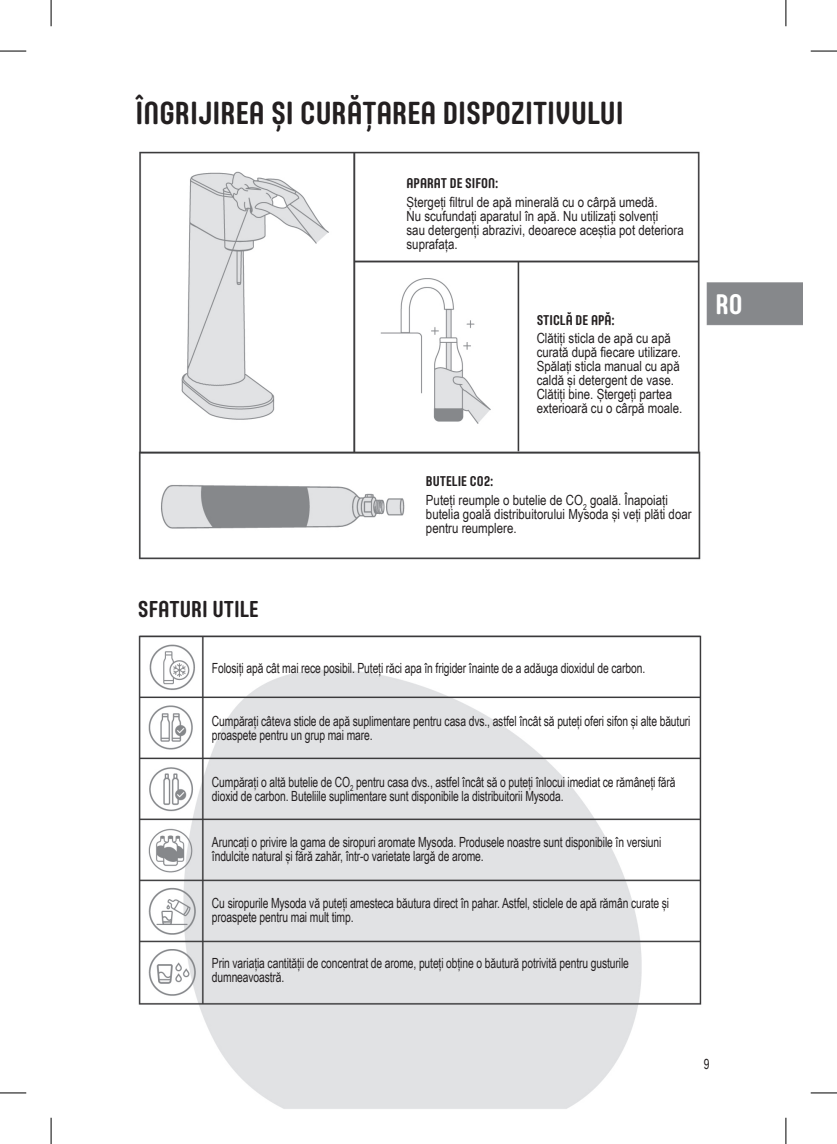
<style>
.page{position:relative;width:837px;height:1144px;background:#fff}
.page>*{position:absolute;margin:0;border:0;box-sizing:border-box;transform-origin:0 0}
.t1{font:700 condensed 31.5px "Core Mellow";color:#231f20}
.t2{font:700 condensed 28px "Core Mellow";color:#fff}
.t3{font:700 condensed 22.75px "Core Mellow";color:#231f20}
.t4{font:14px/14px "Arial Narrow";letter-spacing:-.01em;color:#231f20;scale:.9 1}
.t5{font:14px/14px "Arial Narrow";letter-spacing:-.01em;color:#231f20}
.t6{font:700 condensed 14px "Core Mellow";color:#231f20}
</style>
<div class="page">
<img style="left:138px;top:151px;width:664px;height:958px">
<div style="left:703px;top:1059px;width:82px;height:24px;background:#fff"></div>
<svg style="left:0;top:51px;width:26px;height:1px"></svg>
<svg style="left:810px;top:51px;width:26px;height:1px"></svg>
<svg style="left:0;top:1092px;width:26px;height:1px"></svg>
<svg style="left:810px;top:1092px;width:26px;height:1px"></svg>
<svg style="left:51px;top:0;width:1px;height:26px"></svg>
<svg style="left:51px;top:1118px;width:1px;height:26px"></svg>
<svg style="left:785px;top:0;width:1px;height:26px"></svg>
<svg style="left:785px;top:1118px;width:1px;height:26px"></svg>
<h1 class="t1" style="left:135px;top:89px;width:489px">ÎNGRIJIREA ȘI CURĂȚAREA DISPOZITIVULUI</h1>
<p class="t6" style="left:406px;top:172px;width:93px">APARAT DE SIFON:</p>
<p class="t5" style="left:406px;top:194px;width:278px">Ștergeți filtrul de apă minerală cu o cârpă umedă.<br>Nu scufundați aparatul în apă. Nu utilizați solvenți<br>sau detergenți abrazivi, deoarece aceștia pot deteriora suprafața.</p>
<p class="t6" style="left:536px;top:309px;width:80px">STICLĂ DE APĂ:</p>
<p class="t5" style="left:536px;top:331px;width:147px">Clătiți sticla de apă cu apă curată după fiecare utilizare.<br>Spălați sticla manual cu apă caldă și detergent de vase.<br>Clătiți bine. Ștergeți partea exterioară cu o cârpă moale.</p>
<p class="t6" style="left:426px;top:470px;width:69px">BUTELIE CO2:</p>
<p class="t5" style="left:426px;top:492px;width:267px">Puteți reumple o butelie de CO<sub>2</sub> goală. Înapoiați butelia goală distribuitorului Mysoda și veți plăti doar pentru reumplere.</p>
<h2 class="t2" style="left:715px;top:283px;width:29px">RO</h2>
<h3 class="t3" style="left:138px;top:592px;width:122px">SFATURI UTILE</h3>
<p class="t4" style="left:212px;top:660px;width:483px">Folosiți apă cât mai rece posibil. Puteți răci apa în frigider înainte de a adăuga dioxidul de carbon.</p>
<p class="t4" style="left:212px;top:714px;width:533px">Cumpărați câteva sticle de apă suplimentare pentru casa dvs., astfel încât să puteți oferi sifon și alte băuturi proaspete pentru un grup mai mare.</p>
<p class="t4" style="left:212px;top:774px;width:516px">Cumpărați o altă butelie de CO<sub>2</sub> pentru casa dvs., astfel încât să o puteți înlocui imediat ce rămâneți fără dioxid de carbon. Buteliile suplimentare sunt disponibile la distribuitorii Mysoda.</p>
<p class="t4" style="left:212px;top:835px;width:501px">Aruncați o privire la gama de siropuri aromate Mysoda. Produsele noastre sunt disponibile în versiuni îndulcite natural și fără zahăr, într-o varietate largă de arome.</p>
<p class="t4" style="left:212px;top:895px;width:509px">Cu siropurile Mysoda vă puteți amesteca băutura direct în pahar. Astfel, sticlele de apă rămân curate și proaspete pentru mai mult timp.</p>
<p class="t4" style="left:212px;top:956px;width:464px">Prin variația cantității de concentrat de arome, puteți obține o băutură potrivită pentru gusturile dumneavoastră.</p>
<p class="t4" style="left:703px;top:1056px;width:8px">9</p>
</div>
